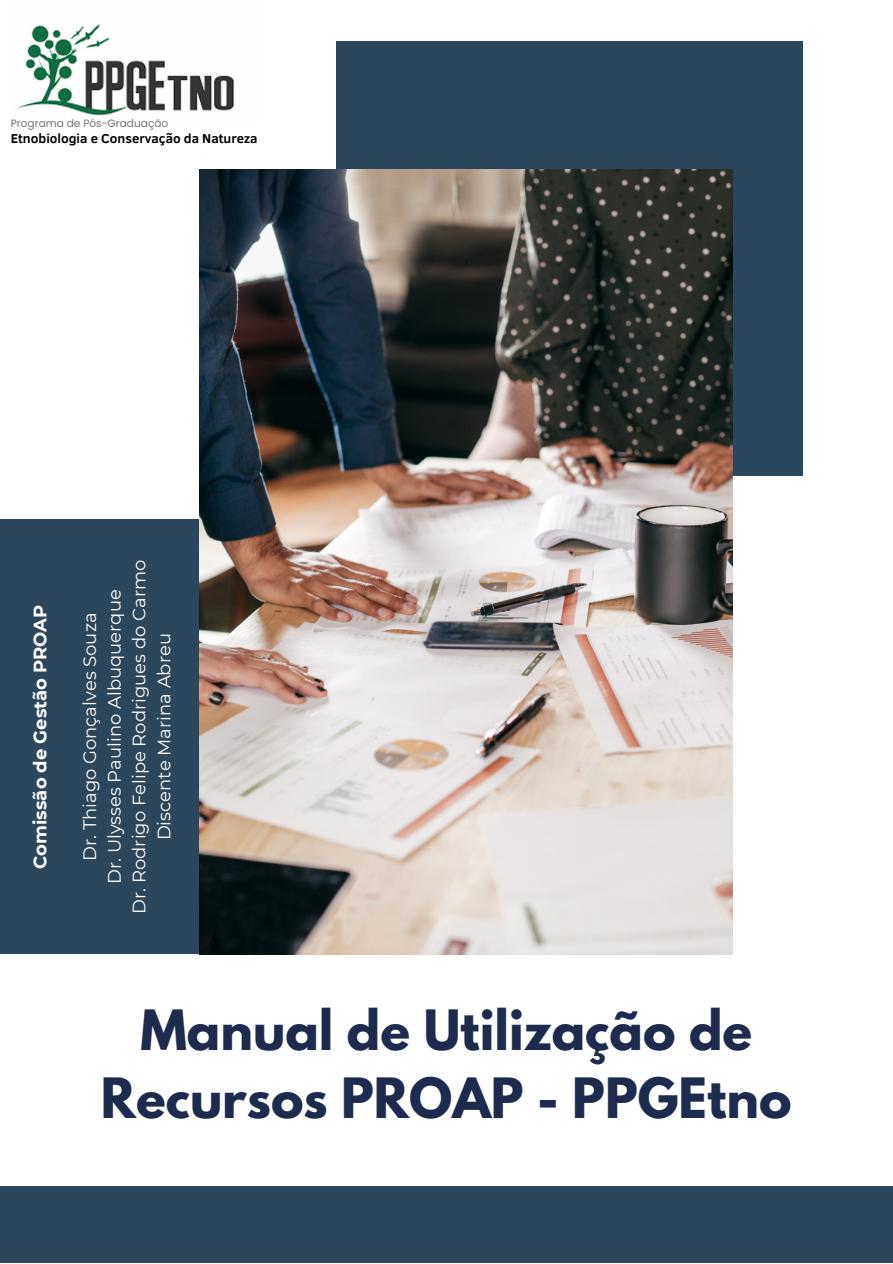
<style>
.page{position:relative;width:893px;height:1264px;background:#fff}
.page>*{position:absolute;margin:0;border:0;box-sizing:border-box;transform-origin:0 0}
.t1{font:700 49.2px/67.9px "League Spartan";color:#1e2b4f;text-align:center}
.t2{font:18px "Montserrat";color:#fff}
.t3{font:700 18px "Montserrat";color:#fff}
.t4{font:700 13.2px "Clear Sans";color:#000}
.t5{font:10.65px "Poppins";color:#737373}
</style>
<div class="page">
<div style="left:336px;top:42px;width:467px;height:433px;background:#2b475e"></div>
<div style="left:0;top:519px;width:393px;height:434px;background:#2b475e"></div>
<img style="left:199px;top:169px;width:533px;height:785px">
<div style="left:0;top:1186px;width:892px;height:76px;background:#2b475e"></div>
<img style="left:18px;top:24px;width:217px;height:92px">
<p class="t5" style="left:11px;top:116px;width:159px">Programa de Pós-Graduação</p>
<p class="t4" style="left:11px;top:128px;width:248px">Etnobiologia e Conservação da Natureza</p>
<p class="t2" style="left:128px;top:913px;width:355px;rotate:-90deg">Dr. Rodrigo Felipe Rodrigues do Carmo</p>
<p class="t2" style="left:103px;top:884px;width:296px;rotate:-90deg">Dr. Ulysses Paulino Albuquerque</p>
<p class="t3" style="left:29px;top:869px;width:266px;rotate:-90deg">Comissão de Gestão PROAP</p>
<p class="t2" style="left:79px;top:860px;width:250px;rotate:-90deg">Dr. Thiago Gonçalves Souza</p>
<p class="t2" style="left:153px;top:840px;width:209px;rotate:-90deg">Discente Marina Abreu</p>
<p class="t1" style="left:101px;top:1002px;width:692px">Manual de Utilização de<br>Recursos PROAP - PPGEtno</p>
</div>
